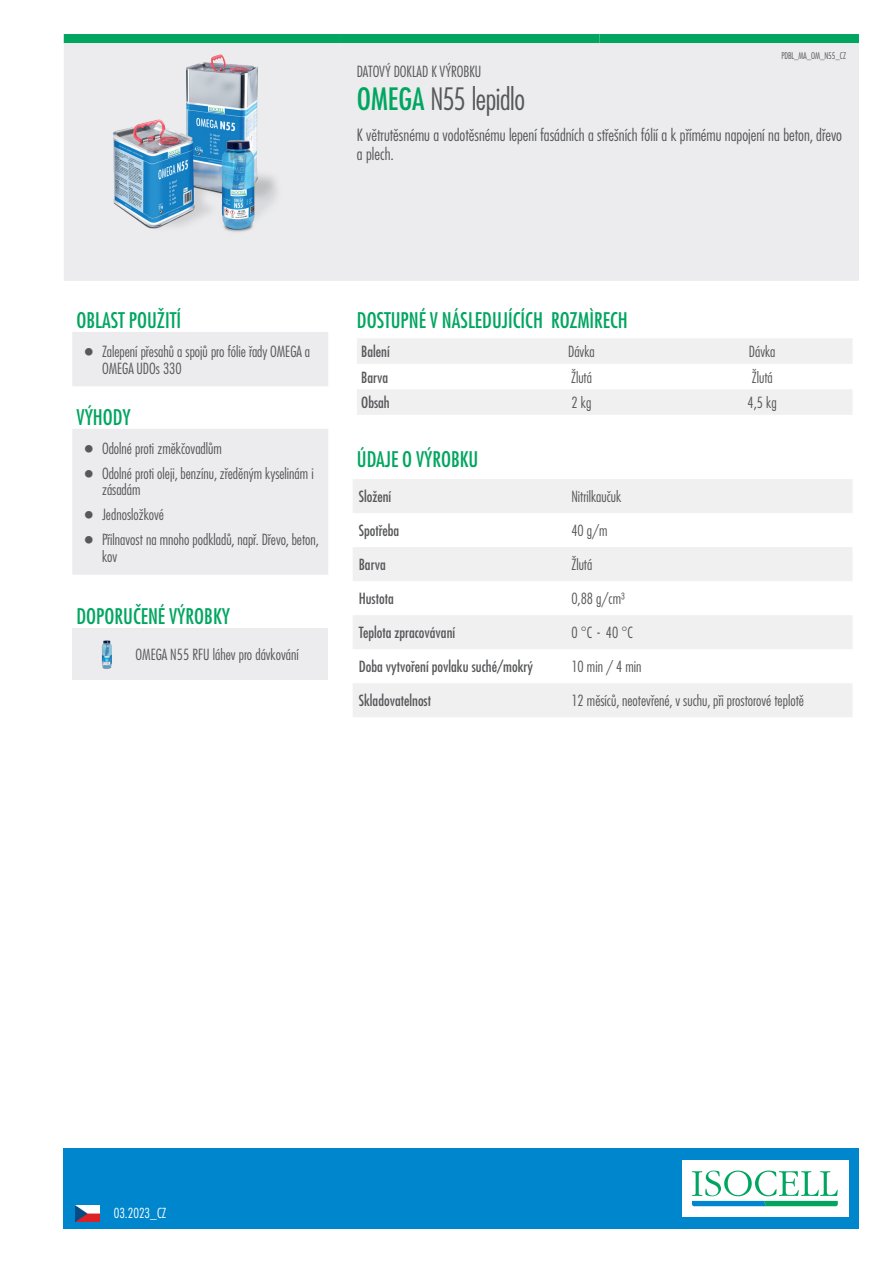
<style>
.page{position:relative;width:893px;height:1263px;background:#fff}
.page>*{position:absolute;margin:0;border:0;box-sizing:border-box;transform-origin:0 0}
.t1{font:300 condensed 30px "Futura LT Pro";letter-spacing:-.015em;color:#57585a}
.t2{font:500 condensed 21px "Futura LT Pro";color:#00a660}
.t3{font:300 condensed 16.5px/19.8px "Futura LT Pro";color:#57585a}
.t4{font:300 condensed 15px/25px "Futura LT Pro";color:#57585a}
.t5{font:500 condensed 15px "Futura LT Pro";color:#57585a}
.t6{font:300 condensed 13.5px "Futura LT Pro";color:#fff}
.t7{font:300 condensed 9px "Futura LT Pro";letter-spacing:-.01em;color:#57585a}
.s1{font-weight:500;color:#00a660}
</style>
<div class="page">
<div style="left:64px;top:1148px;width:795px;height:81px;background:#0086cc"></div>
<div style="left:682px;top:1160px;width:166px;height:57px;background:#fff"></div>
<svg style="left:692px;top:1170px;width:146px;height:36px"></svg>
<img style="left:75px;top:1205px;width:24px;height:16px">
<div style="left:64px;top:43px;width:795px;height:238px;background:#ececee"></div>
<div style="left:64px;top:34px;width:276px;height:9px;background:#00a660"></div>
<div style="left:340px;top:34px;width:259px;height:9px;background:#00a660"></div>
<div style="left:599px;top:34px;width:260px;height:9px;background:#00a660"></div>
<svg style="left:72px;top:332px;width:256px;height:243px;fill:#ececee"></svg>
<div style="left:72px;top:629px;width:256px;height:51px;background:#ececee"></div>
<svg style="left:357px;top:338px;width:495px;height:77px"></svg>
<svg style="left:353px;top:479px;width:499px;height:238px;fill:#f0f0f1"></svg>
<img style="left:64px;top:47px;width:281px;height:196px">
<img style="left:101px;top:640px;width:11px;height:29px">
<svg style="left:85px;top:348px;width:8px;height:7px"></svg>
<svg style="left:85px;top:445px;width:8px;height:7px"></svg>
<svg style="left:85px;top:470px;width:8px;height:7px"></svg>
<svg style="left:85px;top:511px;width:8px;height:8px"></svg>
<svg style="left:85px;top:536px;width:8px;height:8px"></svg>
<p class="t4" style="left:357px;top:59px;width:126px">DATOVÝ DOKLAD K VÝROBKU</p>
<p class="t7" style="left:781px;top:50px;width:66px">PDBL_MA_OM_N55_CZ</p>
<h1 class="t1" style="left:357px;top:80px;width:170px"><span class="s1">OMEGA</span> N55 lepidlo</h1>
<p class="t3" style="left:357px;top:125px;width:487px">K větrutěsnému a vodotěsnému lepení fasádních a střešních fólií a k přímému napojení na beton, dřevo a plech.</p>
<h2 class="t2" style="left:77px;top:305px;width:106px">OBLAST POUŽITÍ</h2>
<p class="t4" style="left:102px;top:343px;width:210px;line-height:16.5px">Zalepení přesahů a spojů pro fólie řady OMEGA a<br>OMEGA UDOs 330</p>
<h2 class="t2" style="left:77px;top:402px;width:56px">VÝHODY</h2>
<p class="t4" style="left:102px;top:436px;width:213px">Odolné proti změkčovadlům<br>Odolné proti oleji, benzínu, zředěným kyselinám i</p>
<p class="t4" style="left:102px;top:477px;width:218px">zásadám<br>Jednosložkové<br>Přilnavost na mnoho podkladů, např. Dřevo, beton,</p>
<p class="t4" style="left:102px;top:544px;width:17px">kov</p>
<h2 class="t2" style="left:77px;top:602px;width:155px">DOPORUČENÉ VÝROBKY</h2>
<p class="t4" style="left:136px;top:642px;width:165px">OMEGA N55 RFU láhev pro dávkování</p>
<h2 class="t2" style="left:357px;top:305px;width:272px">DOSTUPNÉ V NÁSLEDUJÍCÍCH ROZMÌRECH</h2>
<p class="t5" style="left:361px;top:341px;width:30px">Balení</p>
<p class="t4" style="left:568px;top:339px;width:28px">Dávka</p>
<p class="t4" style="left:749px;top:339px;width:28px">Dávka</p>
<p class="t5" style="left:361px;top:367px;width:29px">Barva</p>
<p class="t4" style="left:571px;top:365px;width:22px">Žlutá</p>
<p class="t4" style="left:752px;top:365px;width:22px">Žlutá</p>
<p class="t5" style="left:361px;top:392px;width:30px">Obsah</p>
<p class="t4" style="left:571px;top:390px;width:21px">2 kg</p>
<p class="t4" style="left:748px;top:390px;width:31px">4,5 kg</p>
<h2 class="t2" style="left:357px;top:444px;width:123px">ÚDAJE O VÝROBKU</h2>
<p class="t5" style="left:359px;top:486px;width:34px">Složení</p>
<p class="t4" style="left:571px;top:484px;width:52px">Nitrilkaučuk</p>
<p class="t5" style="left:359px;top:520px;width:42px">Spotřeba</p>
<p class="t4" style="left:571px;top:518px;width:38px">40 g/m</p>
<p class="t5" style="left:359px;top:554px;width:29px">Barva</p>
<p class="t4" style="left:571px;top:552px;width:22px">Žlutá</p>
<p class="t5" style="left:359px;top:588px;width:37px">Hustota</p>
<p class="t4" style="left:571px;top:586px;width:55px">0,88 g/cm³</p>
<p class="t5" style="left:359px;top:622px;width:98px">Teplota zpracovávaní</p>
<p class="t4" style="left:571px;top:620px;width:63px">0 °C - 40 °C</p>
<p class="t5" style="left:359px;top:656px;width:176px">Doba vytvoření povlaku suché/mokrý</p>
<p class="t4" style="left:571px;top:654px;width:72px">10 min / 4 min</p>
<p class="t5" style="left:359px;top:690px;width:74px">Skladovatelnost</p>
<p class="t4" style="left:571px;top:688px;width:234px">12 měsíců, neotevřené, v suchu, při prostorové teplotě</p>
<p class="t6" style="left:114px;top:1204px;width:54px">03.2023_CZ</p>
</div>
